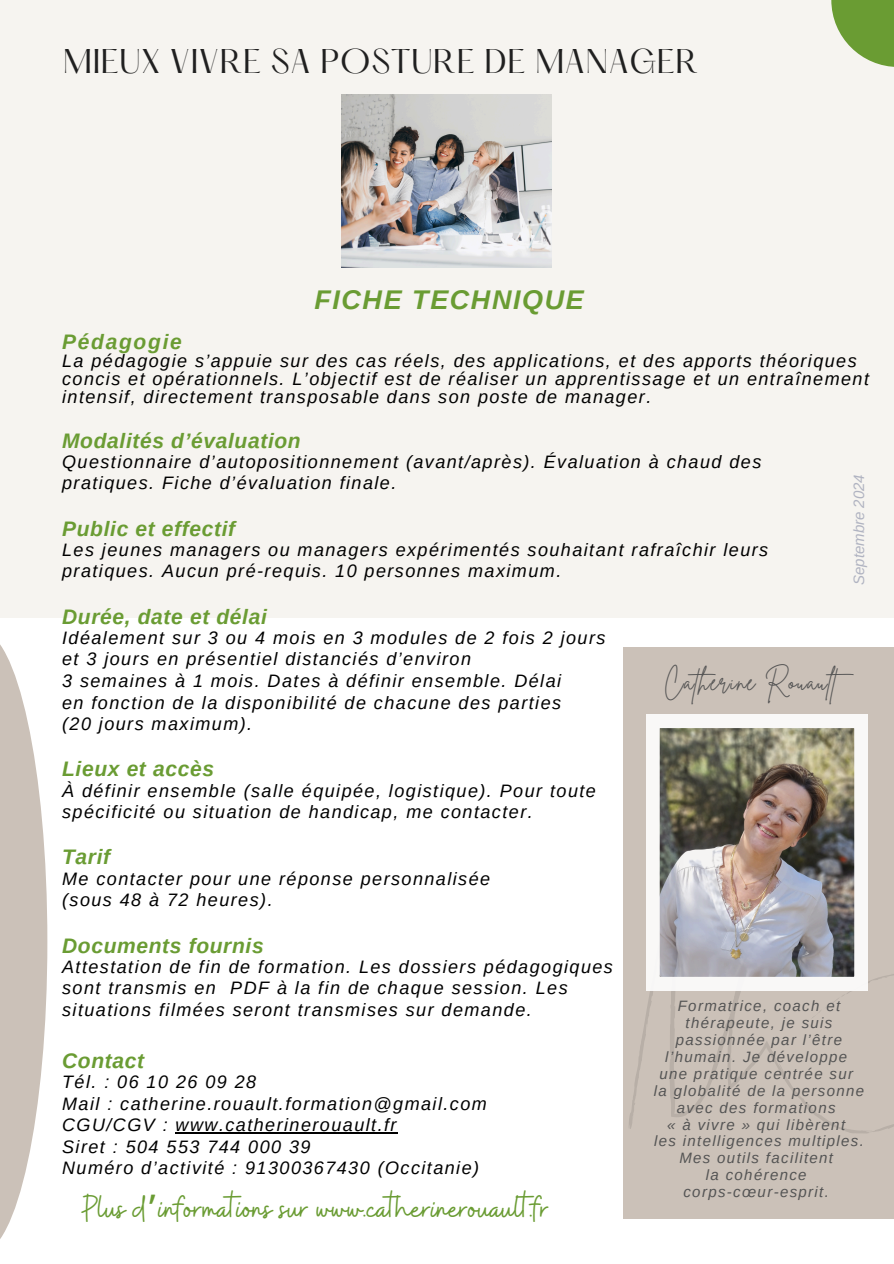
<style>
.page{position:relative;width:894px;height:1264px;background:#fff}
.page>*{position:absolute;margin:0;border:0;box-sizing:border-box;transform-origin:0 0}
.t1{font:37.5px "Buffalo";color:#6a9c33}
.t2{font:30px "Hatton";letter-spacing:.02em;color:#202020}
.t3{font:italic 700 27px "Arimo";letter-spacing:.06em;color:#6a9c33}
.t4{font:24.75px "Brittany Signature";letter-spacing:.045em;color:#545454}
.t5{font:italic 700 21px "Arimo";letter-spacing:.03em;color:#6a9c33}
.t6{font:italic 700 21px "Arimo";letter-spacing:.08em;color:#6a9c33}
.t7{font:italic 18px/21.5px "Arimo";letter-spacing:.08em;color:#000}
.t8{font:italic 15px/16.8px "Arimo";letter-spacing:.09em;color:#545454;text-align:center}
.t9{font:italic 15px "Arimo";color:#b0b3c1}
.s1{font-family:"Noto Sans Gurmukhi"}
</style>
<div class="page">
<div style="left:0;top:0;width:893px;height:1263px;background:#f6f4f0"></div>
<div style="left:0;top:618px;width:893px;height:645px;background:#fff"></div>
<svg style="left:831px;top:0;width:62px;height:67px;fill:#6a9c33"></svg>
<hr style="left:176px;top:1132px;width:222px;height:2px;background:#000">
<svg style="left:0;top:644px;width:47px;height:595px;fill:#cbc1b8"></svg>
<img style="left:341px;top:95px;width:210px;height:172px">
<div style="left:622px;top:647px;width:271px;height:571px;background:#cbc1b8"></div>
<svg style="left:629px;top:835px;width:264px;height:298px"></svg>
<svg style="left:791px;top:1088px;width:4px;height:5px"></svg>
<svg style="left:726px;top:1081px;width:6px;height:10px"></svg>
<svg style="left:867px;top:1130px;width:12px;height:2px"></svg>
<svg style="left:805px;top:1005px;width:21px;height:17px"></svg>
<svg style="left:840px;top:990px;width:16px;height:6px"></svg>
<svg style="left:883px;top:975px;width:7px;height:4px"></svg>
<svg style="left:726px;top:1051px;width:5px;height:12px"></svg>
<img style="left:646px;top:714px;width:221px;height:276px">
<h5 class="t2" style="left:63px;top:47px;width:636px">MIEUX VIVRE SA POSTURE DE MANAGER</h5>
<h5 class="t3" style="left:314px;top:284px;width:271px">FICHE TECHNIQUE</h5>
<h2 class="t6" style="left:62px;top:330px;width:121px">Pédagogie</h2>
<h2 class="t7" style="left:62px;top:352px;width:808px;line-height:18px">La pédagogie s’appuie sur des cas réels, des applications, et des apports théoriques concis et opérationnels. L’objectif est de réaliser un apprentissage et un entraînement intensif, directement transposable dans son poste de manager.</h2>
<p class="t5" style="left:62px;top:429px;width:240px">Modalités d’évaluation</p>
<p class="t7" style="left:62px;top:451px;width:700px">Questionnaire d’autopositionnement (avant/après). Évaluation à chaud des pratiques. Fiche d’évaluation finale.</p>
<h3 class="t5" style="left:62px;top:517px;width:174px">Public et effectif</h3>
<h3 class="t7" style="left:62px;top:539px;width:707px">Les jeunes managers ou managers expérimentés souhaitant rafraîchir leurs pratiques. Aucun pré-requis. 10 personnes maximum.</h3>
<h5 class="t5" style="left:62px;top:605px;width:206px">Durée, date et délai</h5>
<h5 class="t7" style="left:62px;top:627px;width:544px">Idéalement sur 3 ou 4 mois en 3 modules de 2 fois 2 jours et 3 jours en présentiel distanciés d’environ<br>3 semaines à 1 mois. Dates à définir ensemble. Délai<br>en fonction de la disponibilité de chacune des parties</h5>
<h5 class="t7" style="left:62px;top:713px;width:191px">(20 jours maximum).</h5>
<h5 class="t5" style="left:62px;top:757px;width:153px">Lieux et accès</h5>
<h5 class="t7" style="left:62px;top:779px;width:535px">À définir ensemble (salle équipée, logistique). Pour toute spécificité ou situation de handicap, me contacter.</h5>
<h5 class="t5" style="left:62px;top:845px;width:50px">Tarif</h5>
<h5 class="t7" style="left:62px;top:867px;width:429px">Me contacter pour une réponse personnalisée (sous 48 à 72 heures).</h5>
<h5 class="t5" style="left:62px;top:933px;width:203px">Documents fournis</h5>
<h5 class="t7" style="left:62px;top:955px;width:552px">Attestation de fin de formation. Les dossiers pédagogiques sont transmis en PDF à la fin de chaque session. Les situations filmées seront transmises sur demande.</h5>
<h5 class="t5" style="left:62px;top:1049px;width:83px">Contact</h5>
<h5 class="t7" style="left:62px;top:1071px;width:426px">Tél. : 06 10 26 09 28<br>Mail : catherine.rouault.formation@gmail.com CGU/CGV : www.catherinerouault.fr<br>Siret : 504 553 744 000 39<br>Numéro d’activité : 91300367430 (Occitanie)</h5>
<p class="t9" style="left:850px;top:585px;width:112px;rotate:-90deg">Septembre 2024</p>
<p class="t4" style="left:664px;top:665px;width:198px">Catherine Rouault</p>
<p class="t8" style="left:665px;top:997px;width:183px">Formatrice, coach et thérapeute, je suis passionnée par l’être l’humain. Je développe</p>
<h4 class="t8" style="left:659px;top:1065px;width:195px">une pratique centrée sur</h4>
<p class="t8" style="left:653px;top:1082px;width:212px">la globalité de la personne avec des formations</p>
<p class="t8" style="left:667px;top:1115px;width:179px">« à vivre » qui libèrent</p>
<p class="t8" style="left:653px;top:1132px;width:211px">les intelligences multiples.<br>Mes outils facilitent</p>
<p class="t8" style="left:705px;top:1166px;width:102px">la cohérence</p>
<p class="t8" style="left:683px;top:1183px;width:147px">corps-cœur-esprit.</p>
<h5 class="t1" style="left:82px;top:1184px;width:468px">Plus d<span class="s1">’</span>informations sur www.catherinerouault.fr</h5>
</div>
